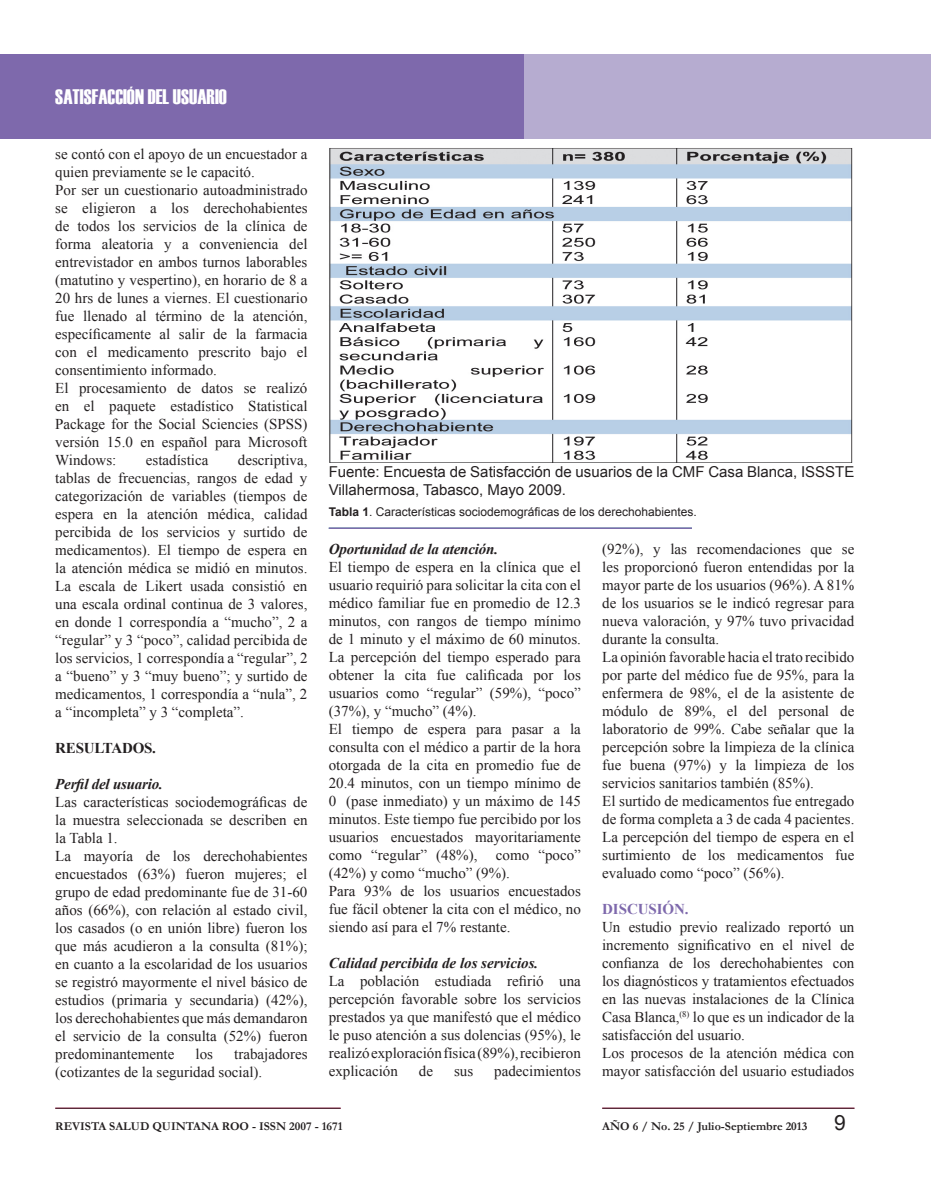
<style>
.page{position:relative;width:931px;height:1188px;background:#fff}
.page>*{position:absolute;margin:0;border:0;box-sizing:border-box;transform-origin:0 0}
.No_Spacing{font:21px "Haettenschweiler";color:#fff}
.t1{font:21px "Arial";color:#231f20}
.No_Spacing-2{font:15px/18px "Times New Roman";color:#231f20;text-align:justify}
.No_Spacing-3{font:15px/18px "Arial";color:#231f20}
.No_Spacing-4{font:italic 700 15px "Times New Roman";letter-spacing:-.01em;color:#231f20}
.No_Spacing-5{font:700 15px "Times New Roman";letter-spacing:-.015em;color:#231f20}
.No_Spacing-6{font:700 15px "Times New Roman";letter-spacing:-.005em;color:#7e69ac}
.t2{font:700 12px "Garamond";color:#231f20}
.No_Spacing-7{font:12px "Arial";color:#231f20}
.s1{font-weight:700}
</style>
<div class="page">
<hr style="left:602px;top:1108px;width:252px;height:1px;background:#231f20">
<hr style="left:55px;top:1108px;width:286px;height:1px;background:#231f20">
<div style="left:0;top:54px;width:931px;height:85px;background:#b6acd0"></div>
<div style="left:0;top:54px;width:524px;height:85px;background:#7e69ac"></div>
<img style="left:329px;top:148px;width:524px;height:314px">
<hr style="left:329px;top:527px;width:363px;height:2px;background:#7e69ac">
<p class="No_Spacing" style="left:55px;top:83px;width:173px">SATISFACCIÓN DEL USUARIO</p>
<p class="No_Spacing-2" style="left:55px;top:145px;width:254px">se contó con el apoyo de un encuestador a quien previamente se le capacitó.</p>
<p class="No_Spacing-2" style="left:55px;top:181px;width:254px">Por ser un cuestionario autoadministrado se eligieron a los derechohabientes de todos los servicios de la clínica de forma aleatoria y a conveniencia del entrevistador en ambos turnos laborables (matutino y vespertino), en horario de 8 a 20 hrs de lunes a viernes. El cuestionario fue llenado al término de la atención, específicamente al salir de la farmacia con el medicamento prescrito bajo el consentimiento informado.</p>
<p class="No_Spacing-2" style="left:55px;top:379px;width:254px">El procesamiento de datos se realizó en el paquete estadístico Statistical Package for the Social Sciencies (SPSS) versión 15.0 en español para Microsoft Windows:</p>
<p class="No_Spacing-2" style="left:55px;top:451px;width:254px;text-indent:183px">descriptiva, tablas de frecuencias, rangos de edad y categorización de variables (tiempos de espera en la atención médica, calidad percibida de los servicios y surtido de medicamentos). El tiempo de espera en la atención médica se midió en minutos.<br>La escala de Likert usada consistió en una escala ordinal continua de 3 valores, en donde 1 correspondía a “mucho”, 2 a “regular” y 3 “poco”, calidad percibida de los servicios, 1 correspondía a “regular”, 2 a “bueno” y 3 “muy bueno”; y surtido de medicamentos, 1 correspondía a “nula”, 2 a “incompleta” y 3 “completa”.</p>
<p class="No_Spacing-5" style="left:55px;top:738px;width:102px">RESULTADOS.</p>
<p class="No_Spacing-4" style="left:55px;top:774px;width:109px">Perfil del usuario.</p>
<p class="No_Spacing-2" style="left:55px;top:793px;width:254px">Las características sociodemográficas de la muestra seleccionada se describen en la Tabla 1.</p>
<p class="No_Spacing-2" style="left:55px;top:847px;width:254px">La mayoría de los derechohabientes encuestados (63%) fueron mujeres; el grupo de edad predominante fue de 31-60 años (66%), con relación al estado civil, los casados (o en unión libre) fueron los que más acudieron a la consulta (81%); en cuanto a la escolaridad de los usuarios se registró mayormente el nivel básico de estudios (primaria y secundaria) (42%), los derechohabientes que más demandaron el servicio de la consulta (52%) fueron predominantemente</p>
<p class="No_Spacing-2" style="left:146px;top:451px;width:64px">estadística</p>
<p class="No_Spacing-2" style="left:55px;top:1045px;width:254px;text-indent:179px">trabajadores (cotizantes de la seguridad social).</p>
<p class="No_Spacing-2" style="left:196px;top:1045px;width:19px">los</p>
<p class="No_Spacing-3" style="left:329px;top:463px;width:527px">Fuente: Encuesta de Satisfacción de usuarios de la CMF Casa Blanca, ISSSTE<br>Villahermosa, Tabasco, Mayo 2009.</p>
<p class="No_Spacing-7" style="left:329px;top:504px;width:369px"><span class="s1">Tabla 1</span>. Características sociodemográficas de los derechohabientes.</p>
<p class="No_Spacing-4" style="left:329px;top:539px;width:171px">Oportunidad de la atención.</p>
<p class="No_Spacing-2" style="left:329px;top:558px;width:254px">El tiempo de espera en la clínica que el usuario requirió para solicitar la cita con el médico familiar fue en promedio de 12.3 minutos, con rangos de tiempo mínimo de 1 minuto y el máximo de 60 minutos.<br>La percepción del tiempo esperado para obtener la cita fue calificada por los usuarios como “regular” (59%), “poco” (37%), y “mucho” (4%).</p>
<p class="No_Spacing-2" style="left:329px;top:720px;width:254px">El tiempo de espera para pasar a la consulta con el médico a partir de la hora otorgada de la cita en promedio fue de 20.4 minutos, con un tiempo mínimo de 0 (pase inmediato) y un máximo de 145 minutos. Este tiempo fue percibido por los usuarios encuestados mayoritariamente como “regular” (48%), como “poco” (42%) y como “mucho” (9%).</p>
<p class="No_Spacing-2" style="left:329px;top:882px;width:254px">Para 93% de los usuarios encuestados fue fácil obtener la cita con el médico, no siendo así para el 7% restante.</p>
<p class="No_Spacing-4" style="left:329px;top:953px;width:211px">Calidad percibida de los servicios.</p>
<p class="No_Spacing-2" style="left:329px;top:972px;width:254px">La población estudiada refirió una percepción favorable sobre los servicios prestados ya que manifestó que el médico le puso atención a sus dolencias (95%), le realizó exploración física (89%), recibieron explicación</p>
<p class="No_Spacing-2" style="left:419px;top:1062px;width:16px">de</p>
<p class="No_Spacing-2" style="left:454px;top:1062px;width:21px">sus</p>
<p class="No_Spacing-2" style="left:494px;top:1062px;width:88px">padecimientos</p>
<p class="No_Spacing-2" style="left:602px;top:540px;width:254px">(92%), y las recomendaciones que se les proporcionó fueron entendidas por la mayor parte de los usuarios (96%). A 81% de los usuarios se le indicó regresar para nueva valoración, y 97% tuvo privacidad durante la consulta.</p>
<p class="No_Spacing-2" style="left:602px;top:648px;width:254px">La opinión favorable hacia el trato recibido por parte del médico fue de 95%, para la enfermera de 98%, el de la asistente de módulo de 89%, el del personal de laboratorio de 99%. Cabe señalar que la percepción sobre la limpieza de la clínica fue buena (97%) y la limpieza de los servicios sanitarios también (85%).</p>
<p class="No_Spacing-2" style="left:602px;top:792px;width:254px">El surtido de medicamentos fue entregado de forma completa a 3 de cada 4 pacientes.<br>La percepción del tiempo de espera en el surtimiento de los medicamentos fue evaluado como “poco” (56%).</p>
<p class="No_Spacing-6" style="left:602px;top:899px;width:88px">DISCUSIÓN.</p>
<p class="No_Spacing-2" style="left:602px;top:918px;width:254px">Un estudio previo realizado reportó un incremento significativo en el nivel de confianza de los derechohabientes con los diagnósticos y tratamientos efectuados en las nuevas instalaciones de la Clínica Casa Blanca,<sup>(8)</sup> lo que es un indicador de la satisfacción del usuario.</p>
<p class="No_Spacing-2" style="left:602px;top:1044px;width:254px">Los procesos de la atención médica con mayor satisfacción del usuario estudiados</p>
<p class="t2" style="left:55px;top:1118px;width:289px">REVISTA SALUD QUINTANA ROO - ISSN 2007 - 1671</p>
<p class="t2" style="left:602px;top:1118px;width:207px">AÑO 6 / No. 25 / Julio-Septiembre 2013</p>
<h1 class="t1" style="left:834px;top:1109px;width:13px">9</h1>
</div>
